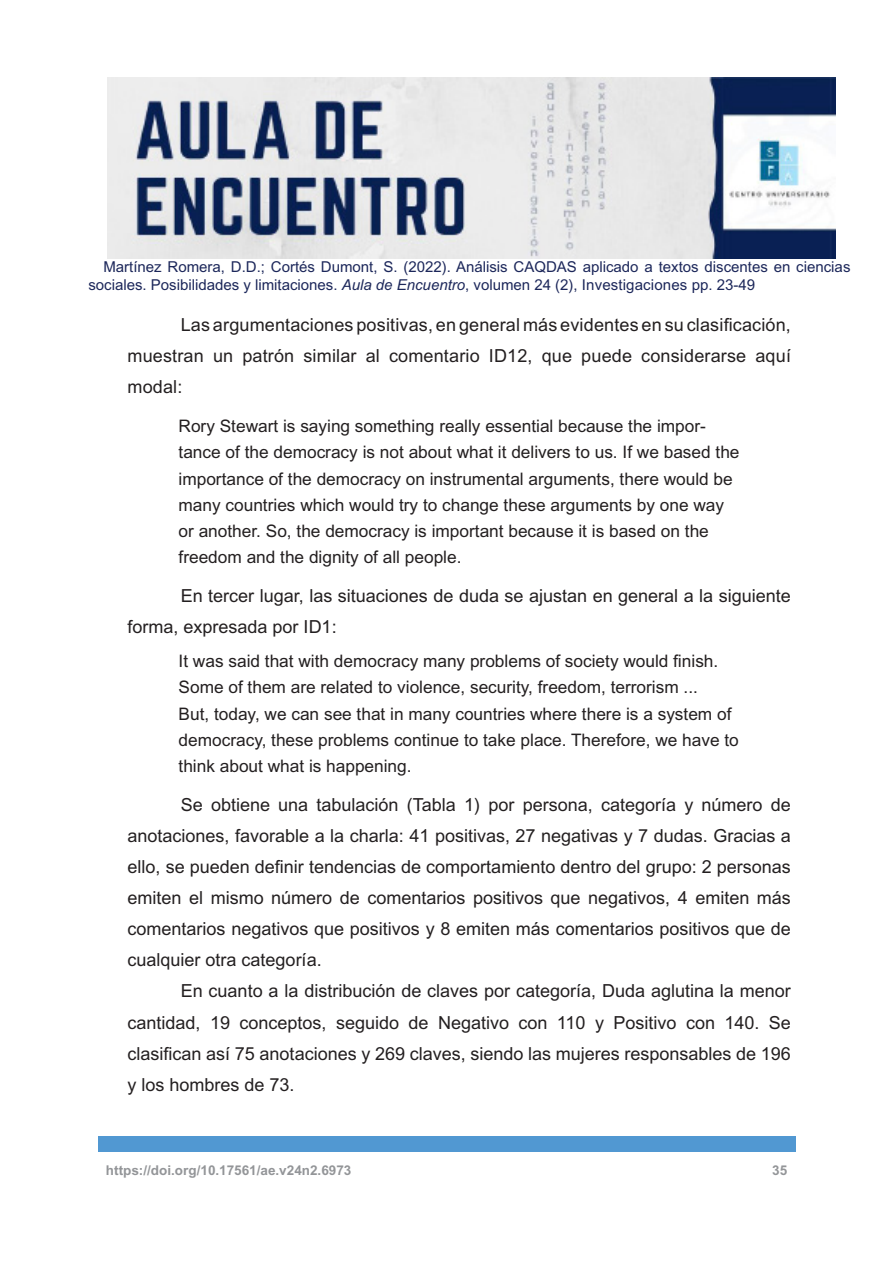
<style>
.page{position:relative;width:893px;height:1263px;background:#fff}
.page>*{position:absolute;margin:0;border:0;box-sizing:border-box;transform-origin:0 0}
.TX{font:18px/31.2px "Arial MT Std";color:#231f20;text-align:justify}
.EXT{font:17.25px/26.2px "Arial MT Std";color:#231f20}
.t1{font:15px/18px "Arial MT Std";color:#1c275a}
.t2{font:700 13.5px "Arial MT Std";color:#939598}
.s1{font-style:italic}
</style>
<div class="page">
<img style="left:108px;top:77px;width:727px;height:182px">
<div style="left:98px;top:1136px;width:697px;height:16px;background:#5198d2"></div>
<p class="t1" style="left:88px;top:258px;width:764px;text-indent:15px">Martínez Romera, D.D.; Cortés Dumont, S. (2022). Análisis CAQDAS aplicado a textos discentes en ciencias sociales. Posibilidades y limitaciones. <span class="s1">Aula de Encuentro</span>, volumen 24 (2), Investigaciones pp. 23-49</p>
<p class="TX" style="left:128px;top:309px;width:665px;text-indent:53px">Las argumentaciones positivas, en general más evidentes en su clasificación, muestran un patrón similar al comentario ID12, que puede considerarse aquí modal:</p>
<p class="EXT" style="left:179px;top:413px;width:562px">Rory Stewart is saying something really essential because the impor&shy;tance of the democracy is not about what it delivers to us. If we based the importance of the democracy on instrumental arguments, there would be many countries which would try to change these arguments by one way or another. So, the democracy is important because it is based on the freedom and the dignity of all people.</p>
<p class="TX" style="left:128px;top:580px;width:665px;text-indent:53px">En tercer lugar, las situaciones de duda se ajustan en general a la siguiente forma, expresada por ID1:</p>
<p class="EXT" style="left:179px;top:648px;width:562px">It was said that with democracy many problems of society would finish.<br>Some of them are related to violence, security, freedom, terrorism ...<br>But, today, we can see that in many countries where there is a system of democracy, these problems continue to take place. Therefore, we have to think about what is happening.</p>
<p class="TX" style="left:128px;top:789px;width:665px;text-indent:53px">Se obtiene una tabulación (Tabla 1) por persona, categoría y número de anotaciones, favorable a la charla: 41 positivas, 27 negativas y 7 dudas. Gracias a ello, se pueden definir tendencias de comportamiento dentro del grupo: 2 personas emiten el mismo número de comentarios positivos que negativos, 4 emiten más comentarios negativos que positivos y 8 emiten más comentarios positivos que de cualquier otra categoría.</p>
<p class="TX" style="left:128px;top:975px;width:665px;text-indent:53px">En cuanto a la distribución de claves por categoría, Duda aglutina la menor cantidad, 19 conceptos, seguido de Negativo con 110 y Positivo con 140. Se clasifican así 75 anotaciones y 269 claves, siendo las mujeres responsables de 196 y los hombres de 73.</p>
<p class="t2" style="left:106px;top:1162px;width:247px">https://doi.org/10.17561/ae.v24n2.6973</p>
<p class="t2" style="left:772px;top:1162px;width:17px">35</p>
</div>
